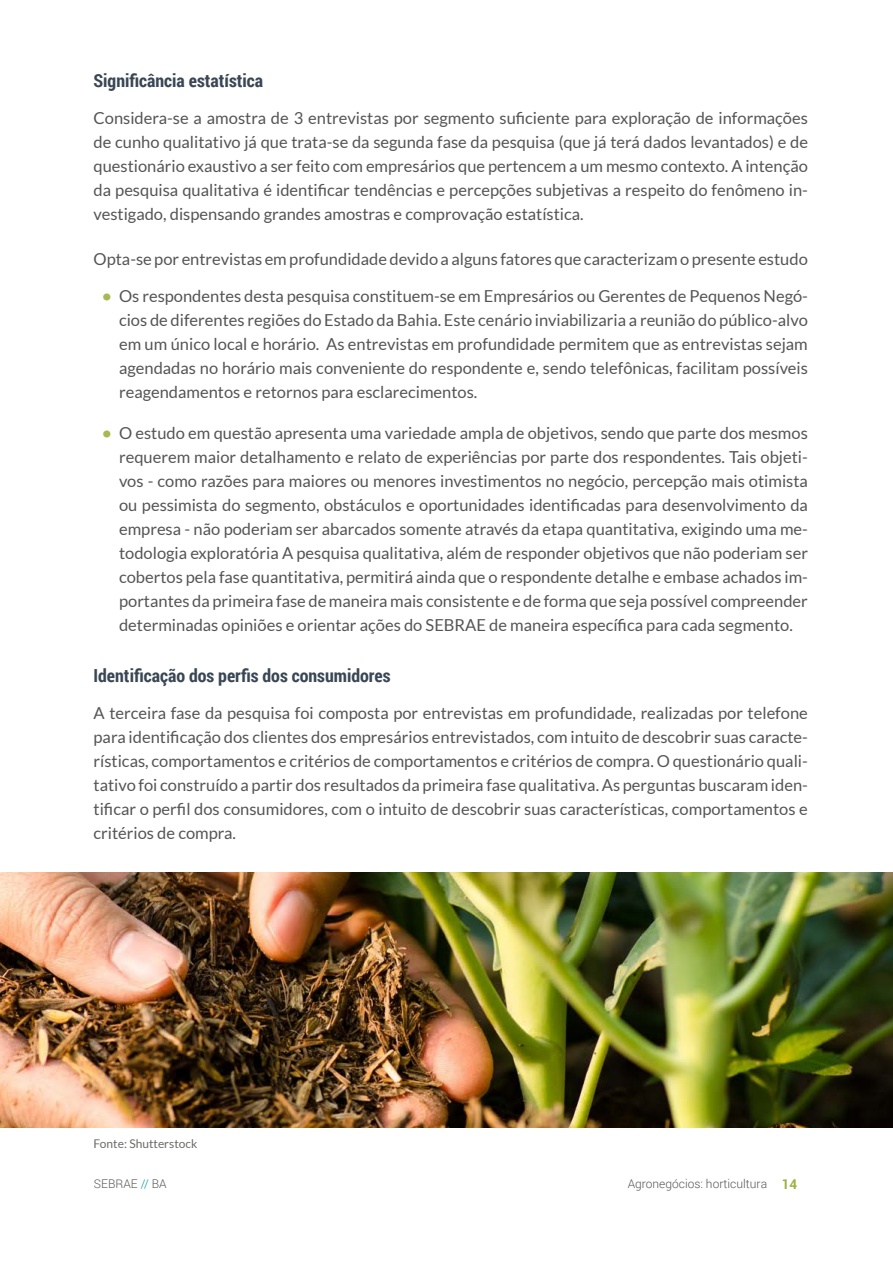
<style>
.page{position:relative;width:893px;height:1263px;background:#fff}
.page>*{position:absolute;margin:0;border:0;box-sizing:border-box;transform-origin:0 0}
.t1{font:700 18px "Roboto Condensed";color:#394654}
.t2{font:16.5px/24px "Lato";color:#555454;text-align:justify}
.t3{font:300 12px "Roboto";color:#575756}
.t4{font:12px "Lato";color:#6b6b6a}
.s1{font-weight:700;color:#a7b953}
.s2{color:#009996}
.s3{font-weight:700;font-size:13.5px;color:#9cb240}
</style>
<div class="page">
<img style="left:0;top:872px;width:893px;height:255px">
<p class="t1" style="left:94px;top:68px;width:171px">Significância estatística</p>
<p class="t2" style="left:94px;top:106px;width:716px">Considera-se a amostra de 3 entrevistas por segmento suficiente para exploração de informações de cunho qualitativo já que trata-se da segunda fase da pesquisa (que já terá dados levantados) e de questionário exaustivo a ser feito com empresários que pertencem a um mesmo contexto. A intenção da pesquisa qualitativa é identificar tendências e percepções subjetivas a respeito do fenômeno in&shy;vestigado, dispensando grandes amostras e comprovação estatística.</p>
<p class="t2" style="left:94px;top:247px;width:716px">Opta-se por entrevistas em profundidade devido a alguns fatores que caracterizam o presente estudo</p>
<p class="t2" style="left:119px;top:284px;width:690px;text-indent:-17px"><span class="s1">•</span> Os respondentes desta pesquisa constituem-se em Empresários ou Gerentes de Pequenos Negó&shy;cios de diferentes regiões do Estado da Bahia. Este cenário inviabilizaria a reunião do público-alvo em um único local e horário. As entrevistas em profundidade permitem que as entrevistas sejam agendadas no horário mais conveniente do respondente e, sendo telefônicas, facilitam possíveis reagendamentos e retornos para esclarecimentos.</p>
<p class="t2" style="left:119px;top:421px;width:690px;text-indent:-17px"><span class="s1">•</span> O estudo em questão apresenta uma variedade ampla de objetivos, sendo que parte dos mesmos requerem maior detalhamento e relato de experiências por parte dos respondentes. Tais objeti&shy;vos - como razões para maiores ou menores investimentos no negócio, percepção mais otimista ou pessimista do segmento, obstáculos e oportunidades identificadas para desenvolvimento da empresa - não poderiam ser abarcados somente através da etapa quantitativa, exigindo uma me&shy;todologia exploratória A pesquisa qualitativa, além de responder objetivos que não poderiam ser cobertos pela fase quantitativa, permitirá ainda que o respondente detalhe e embase achados im&shy;portantes da primeira fase de maneira mais consistente e de forma que seja possível compreender determinadas opiniões e orientar ações do SEBRAE de maneira específica para cada segmento.</p>
<p class="t1" style="left:94px;top:663px;width:298px">Identificação dos perfis dos consumidores</p>
<p class="t2" style="left:94px;top:701px;width:716px">A terceira fase da pesquisa foi composta por entrevistas em profundidade, realizadas por telefone para identificação dos clientes dos empresários entrevistados, com intuito de descobrir suas caracte&shy;rísticas, comportamentos e critérios de comportamentos e critérios de compra. O questionário quali&shy;tativo foi construído a partir dos resultados da primeira fase qualitativa. As perguntas buscaram iden&shy;tificar o perfil dos consumidores, com o intuito de descobrir suas características, comportamentos e critérios de compra.</p>
<p class="t4" style="left:94px;top:1137px;width:105px">Fonte: Shutterstock</p>
<p class="t3" style="left:94px;top:1175px;width:74px">SEBRAE <span class="s2">//</span> BA</p>
<p class="t3" style="left:628px;top:1175px;width:171px">Agronegócios: horticultura <span class="s3">14</span></p>
</div>
